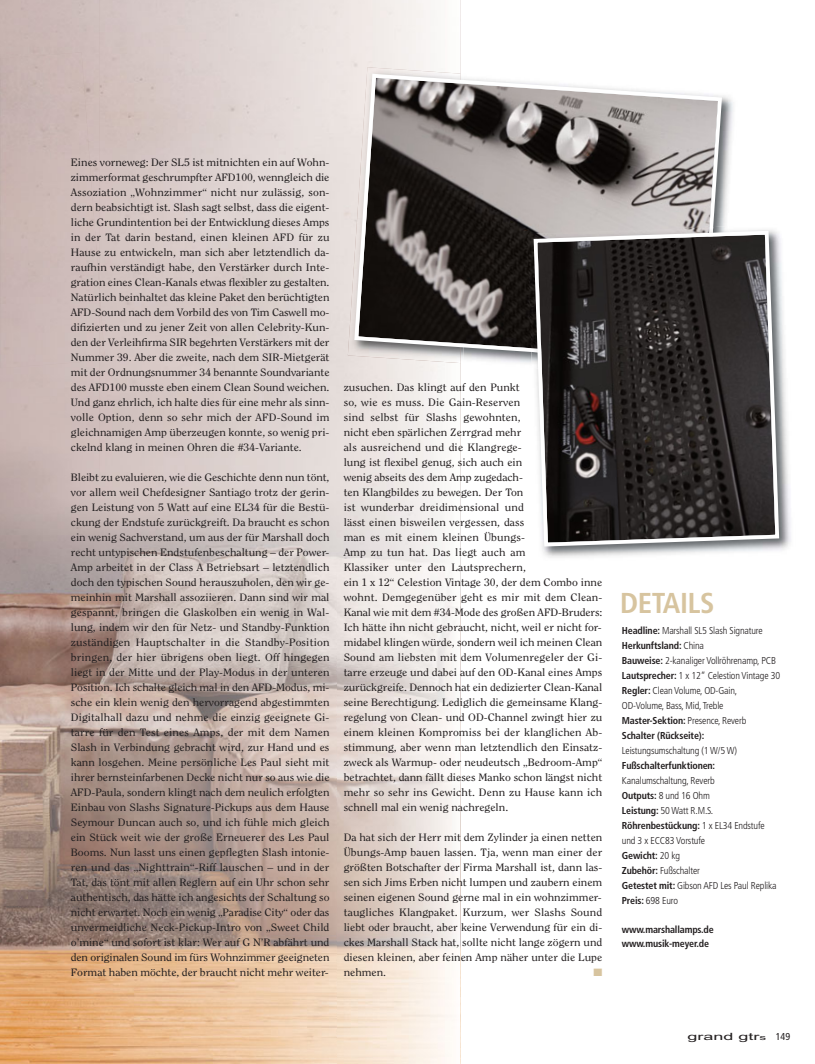
<style>
.page{position:relative;width:815px;height:1064px;background:#fff}
.page>*{position:absolute;margin:0;border:0;box-sizing:border-box;transform-origin:0 0}
.t1{font:700 condensed 28.75px "Frutiger LT Std";letter-spacing:-.015em;color:#d7c49f}
.t2{font:10.62px/15px "Clearface Std";color:#231f20;text-align:justify;scale:1.1 1}
.t3{font:10.62px "Zapf Dingbats";color:#d7c49f;scale:1.1 1}
.t4{font:300 condensed 10px/15px "Frutiger LT Std";letter-spacing:-.015em;color:#231f20}
.t5{font:700 condensed 10px/13.8px "Frutiger LT Std";letter-spacing:-.015em;color:#231f20}
.t6{font:10px "Arial";color:#231f20;scale:1.8 1}
.s1{font-weight:700}
.s2{font-size:7.5px}
.s3{font-family:"Frutiger LT Std";font-stretch:condensed}
</style>
<div class="page">
<div style="left:0;top:52px;width:99px;height:316px;background:#ccb9b5"></div>
<img style="left:0;top:535px;width:134px;height:40px">
<img style="left:0;top:575px;width:336px;height:489px">
<img style="left:724px;top:96px;width:9px;height:129px">
<img style="left:348px;top:67px;width:113px;height:296px">
<svg style="left:352px;top:72px;width:372px;height:294px;background:#827d7c"></svg>
<img style="left:532px;top:225px;width:259px;height:333px">
<img style="left:527px;top:227px;width:182px;height:133px">
<svg style="left:532px;top:229px;width:249px;height:319px;background:#423e3e"></svg>
<p class="t2" style="left:71px;top:155px;width:237px">Eines vorneweg: Der SL5 ist mitnichten ein auf Wohn&shy;zimmerformat geschrumpfter AFD100, wenngleich die Assoziation „Wohnzimmer“ nicht nur zulässig, son&shy;dern beabsichtigt ist. Slash sagt selbst, dass die eigent&shy;liche Grundintention bei der Entwicklung dieses Amps in der Tat darin bestand, einen kleinen AFD für zu Hause zu entwickeln, man sich aber letztendlich da&shy;raufhin verständigt habe, den Verstärker durch Inte&shy;gration eines Clean-Kanals etwas flexibler zu gestalten.<br>Natürlich beinhaltet das kleine Paket den berüchtigten AFD-Sound nach dem Vorbild des von Tim Caswell mo&shy;difizierten und zu jener Zeit von allen Celebrity-Kun&shy;den der Verleihfirma SIR begehrten Verstärkers mit der Nummer 39. Aber die zweite, nach dem SIR-Mietgerät mit der Ordnungsnummer 34 benannte Soundvariante des AFD100 musste eben einem Clean Sound weichen.<br>Und ganz ehrlich, ich halte dies für eine mehr als sinn&shy;volle Option, denn so sehr mich der AFD-Sound im gleichnamigen Amp überzeugen konnte, so wenig pri&shy;ckelnd klang in meinen Ohren die #34-Variante.</p>
<p class="t2" style="left:71px;top:470px;width:237px">Bleibt zu evaluieren, wie die Geschichte denn nun tönt, vor allem weil Chefdesigner Santiago trotz der gerin&shy;gen Leistung von 5 Watt auf eine EL34 für die Bestü&shy;ckung der Endstufe zurückgreift. Da braucht es schon ein wenig Sachverstand, um aus der für Marshall doch recht untypischen Endstufenbeschaltung – der Power-Amp arbeitet in der Class A Betriebsart – letztendlich doch den typischen Sound herauszuholen, den wir ge&shy;meinhin mit Marshall assoziieren. Dann sind wir mal gespannt, bringen die Glaskolben ein wenig in Wal&shy;lung, indem wir den für Netz- und Standby-Funktion zuständigen Hauptschalter in die Standby-Position bringen, der hier übrigens oben liegt. Off hingegen liegt in der Mitte und der Play-Modus in der unteren Position. Ich schalte gleich mal in den AFD-Modus, mi&shy;sche ein klein wenig den hervorragend abgestimmten Digitalhall dazu und nehme die einzig geeignete Gi&shy;tarre für den Test eines Amps, der mit dem Namen Slash in Verbindung gebracht wird, zur Hand und es kann losgehen. Meine persönliche Les Paul sieht mit ihrer bernsteinfarbenen Decke nicht nur so aus wie die AFD-Paula, sondern klingt nach dem neulich erfolgten Einbau von Slashs Signature-Pickups aus dem Hause Seymour Duncan auch so, und ich fühle mich gleich ein Stück weit wie der große Erneuerer des Les Paul Booms. Nun lasst uns einen gepflegten Slash intonie&shy;ren und das „Nighttrain“-Riff lauschen – und in der Tat, das tönt mit allen Reglern auf ein Uhr schon sehr authentisch, das hätte ich angesichts der Schaltung so nicht erwartet. Noch ein wenig „Paradise City“ oder das unvermeidliche Neck-Pickup-Intro von „Sweet Child o’mine“ und sofort ist klar: Wer auf G N’R abfährt und den originalen Sound im fürs Wohnzimmer geeigneten Format haben möchte, der braucht nicht mehr weiter-</p>
<p class="t2" style="left:344px;top:380px;width:237px;text-align:left">zusuchen. Das klingt auf den Punkt<br>so, wie es muss. Die Gain-Reserven<br>sind selbst für Slashs gewohnten,<br>nicht eben spärlichen Zerrgrad mehr<br>als ausreichend und die Klangrege-<br>lung ist flexibel genug, sich auch ein<br>wenig abseits des dem Amp zugedach-<br>ten Klangbildes zu bewegen. Der Ton<br>ist wunderbar dreidimensional und<br>lässt einen bisweilen vergessen, dass<br>man es mit einem kleinen Übungs-<br>Amp zu tun hat. Das liegt auch am<br>Klassiker unter den Lautsprechern,<br>ein 1 x 12“ Celestion Vintage 30, der dem Combo inne wohnt. Demgegenüber geht es mir mit dem Clean-Kanal wie mit dem #34-Mode des großen AFD-Bruders:<br>Ich hätte ihn nicht gebraucht, nicht, weil er nicht for&shy;midabel klingen würde, sondern weil ich meinen Clean Sound am liebsten mit dem Volumenregeler der Gi&shy;tarre erzeuge und dabei auf den OD-Kanal eines Amps zurückgreife. Dennoch hat ein dedizierter Clean-Kanal seine Berechtigung. Lediglich die gemeinsame Klang&shy;regelung von Clean- und OD-Channel zwingt hier zu einem kleinen Kompromiss bei der klanglichen Ab&shy;stimmung, aber wenn man letztendlich den Einsatz&shy;zweck als Warmup- oder neudeutsch „Bedroom-Amp“ betrachtet, dann fällt dieses Manko schon längst nicht mehr so sehr ins Gewicht. Denn zu Hause kann ich schnell mal ein wenig nachregeln.</p>
<p class="t2" style="left:344px;top:830px;width:237px">Da hat sich der Herr mit dem Zylinder ja einen netten Übungs-Amp bauen lassen. Tja, wenn man einer der größten Botschafter der Firma Marshall ist, dann las&shy;sen sich Jims Erben nicht lumpen und zaubern einem seinen eigenen Sound gerne mal in ein wohnzimmer&shy;taugliches Klangpaket. Kurzum, wer Slashs Sound liebt oder braucht, aber keine Verwendung für ein di&shy;ckes Marshall Stack hat, sollte nicht lange zögern und diesen kleinen, aber feinen Amp näher unter die Lupe nehmen.</p>
<p class="t3" style="left:593px;top:967px;width:10px">■</p>
<h1 class="t1" style="left:620px;top:588px;width:96px">DETAILS</h1>
<p class="t4" style="left:622px;top:624px;width:160px"><span class="s1">Headline:</span> Marshall SL5 Slash Signature <span class="s1">Herkunftsland:</span> China<br><span class="s1">Bauweise:</span> 2-kanaliger Vollröhrenamp, PCB <span class="s1">Lautsprecher:</span> 1 x 12“ Celestion Vintage 30<br><span class="s1">Regler:</span> Clean Volume, OD-Gain, OD-Volume, Bass, Mid, Treble <span class="s1">Master-Sektion:</span> Presence, Reverb <span class="s1">Schalter (Rückseite):</span></p>
<p class="t4" style="left:622px;top:744px;width:117px">Leistungsumschaltung (1 W/5 W)</p>
<p class="t5" style="left:622px;top:759px;width:95px">Fußschalterfunktionen:</p>
<p class="t4" style="left:622px;top:774px;width:156px">Kanalumschaltung, Reverb<br><span class="s1">Outputs:</span> 8 und 16 Ohm<br><span class="s1">Leistung:</span> 50 Watt R.M.S.<br><span class="s1">Röhrenbestückung:</span> 1 x EL34 Endstufe und 3 x ECC83 Vorstufe<br><span class="s1">Gewicht:</span> 20 kg<br><span class="s1">Zubehör:</span> Fußschalter<br><span class="s1">Getestet mit:</span> Gibson AFD Les Paul Replika<br><span class="s1">Preis:</span> 698 Euro</p>
<p class="t5" style="left:622px;top:923px;width:93px">www.marshallamps.de www.musik-meyer.de</p>
<p class="t6" style="left:687px;top:1032px;width:59px">grand gtr<span class="s2">s</span> <span class="s3">149</span></p>
</div>
